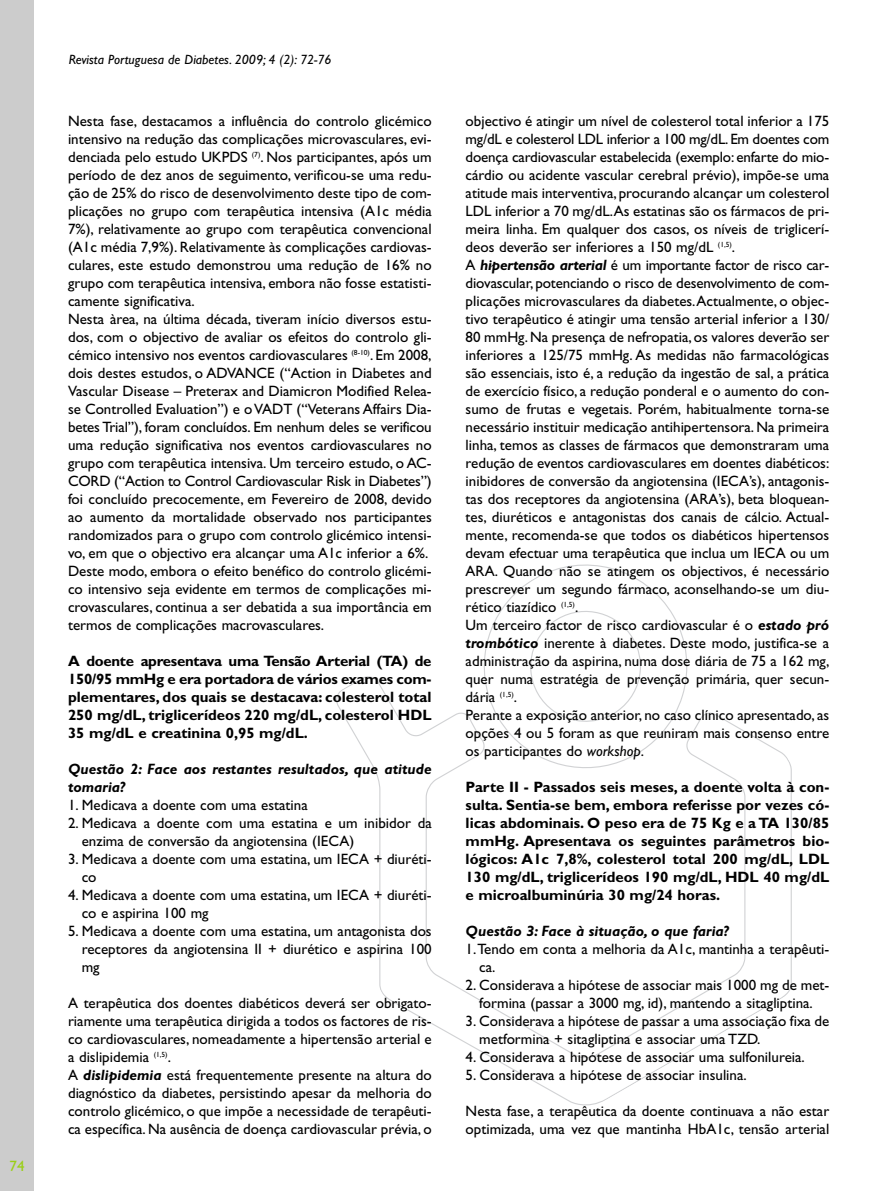
<style>
.page{position:relative;width:893px;height:1191px;background:#fff}
.page>*{position:absolute;margin:0;border:0;box-sizing:border-box;transform-origin:0 0}
.t1{font:15px/18px "Gill Sans";color:#000}
.t2{font:700 15px/18px "Gill Sans";color:#000;text-align:justify}
.t3{font:italic 700 15px/18px "Gill Sans";color:#000}
.t4{font:15px "Gill Sans";color:#9acf16}
.t5{font:italic 13.5px "Gill Sans";color:#000}
.s1{font-weight:700;font-style:italic}
.s2{font-style:italic}
</style>
<div class="page">
<svg style="left:483px;top:564px;width:205px;height:111px"></svg>
<svg style="left:336px;top:675px;width:456px;height:431px"></svg>
<div style="left:0;top:0;width:34px;height:1191px;background:#ccc"></div>
<p class="t4" style="left:10px;top:1160px;width:16px">74</p>
<p class="t5" style="left:69px;top:54px;width:264px">Revista Portuguesa de Diabetes. 2009; 4 (2): 72-76</p>
<p class="t1" style="left:68px;top:113px;width:365px">Nesta fase, destacamos a influência do controlo glicémico intensivo na redução das complicações microvasculares, evi&shy;denciada pelo estudo UKPDS <sup>(7)</sup>. Nos participantes, após um período de dez anos de seguimento, verificou-se uma redu&shy;ção de 25% do risco de desenvolvimento deste tipo de com&shy;plicações no grupo com terapêutica intensiva (A1c média 7%), relativamente ao grupo com terapêutica convencional (A1c média 7,9%). Relativamente às complicações cardiovas&shy;culares, este estudo demonstrou uma redução de 16% no grupo com terapêutica intensiva, embora não fosse estatisti&shy;camente significativa.<br>Nesta àrea, na última década, tiveram início diversos estu&shy;dos, com o objectivo de avaliar os efeitos do controlo gli&shy;cémico intensivo nos eventos cardiovasculares <sup>(8-10)</sup>. Em 2008, dois destes estudos, o ADVANCE (“Action in Diabetes and Vascular Disease – Preterax and Diamicron Modified Relea&shy;se Controlled Evaluation”) e o VADT (“Veterans Affairs Dia&shy;betes Trial”), foram concluídos. Em nenhum deles se verificou uma redução significativa nos eventos cardiovasculares no grupo com terapêutica intensiva. Um terceiro estudo, o AC-CORD (“Action to Control Cardiovascular Risk in Diabetes”) foi concluído precocemente, em Fevereiro de 2008, devido ao aumento da mortalidade observado nos participantes randomizados para o grupo com controlo glicémico intensi&shy;vo, em que o objectivo era alcançar uma A1c inferior a 6%.<br>Deste modo, embora o efeito benéfico do controlo glicémi&shy;co intensivo seja evidente em termos de complicações mi&shy;crovasculares, continua a ser debatida a sua importância em termos de complicações macrovasculares.</p>
<p class="t2" style="left:68px;top:653px;width:365px">A doente apresentava uma Tensão Arterial (TA) de 150/95 mmHg e era portadora de vários exames com&shy;plementares, dos quais se destacava: colesterol total 250 mg/dL, triglicerídeos 220 mg/dL, colesterol HDL 35 mg/dL e creatinina 0,95 mg/dL.</p>
<p class="t3" style="left:68px;top:761px;width:365px">Questão 2: Face aos restantes resultados, que atitude tomaria?</p>
<p class="t1" style="left:68px;top:797px;width:241px">1. Medicava a doente com uma estatina</p>
<p class="t1" style="left:82px;top:815px;width:352px;text-indent:-14px">2. Medicava a doente com uma estatina e um inibidor da enzima de conversão da angiotensina (IECA)</p>
<p class="t1" style="left:82px;top:851px;width:351px;text-indent:-14px">3. Medicava a doente com uma estatina, um IECA + diuréti&shy;co</p>
<p class="t1" style="left:82px;top:887px;width:351px;text-indent:-14px">4. Medicava a doente com uma estatina, um IECA + diuréti&shy;co e aspirina 100 mg</p>
<p class="t1" style="left:82px;top:923px;width:351px;text-align:justify;text-indent:-14px">5. Medicava a doente com uma estatina, um antagonista dos receptores da angiotensina II + diurético e aspirina 100 mg</p>
<p class="t1" style="left:68px;top:995px;width:365px">A terapêutica dos doentes diabéticos deverá ser obrigato&shy;riamente uma terapêutica dirigida a todos os factores de ris&shy;co cardiovasculares, nomeadamente a hipertensão arterial e a dislipidemia <sup>(1,5)</sup>.<br>A <span class="s1">dislipidemia</span> está frequentemente presente na altura do diagnóstico da diabetes, persistindo apesar da melhoria do controlo glicémico, o que impõe a necessidade de terapêuti&shy;ca específica. Na ausência de doença cardiovascular prévia, o</p>
<p class="t1" style="left:466px;top:113px;width:365px">objectivo é atingir um nível de colesterol total inferior a 175 mg/dL e colesterol LDL inferior a 100 mg/dL.Em doentes com doença cardiovascular estabelecida (exemplo: enfarte do mio&shy;cárdio ou acidente vascular cerebral prévio), impõe-se uma atitude mais interventiva, procurando alcançar um colesterol LDL inferior a 70 mg/dL.As estatinas são os fármacos de pri&shy;meira linha. Em qualquer dos casos, os níveis de triglicerí&shy;deos deverão ser inferiores a 150 mg/dL <sup>(1,5)</sup>.<br>A <span class="s1">hipertensão arterial</span> é um importante factor de risco car&shy;diovascular, potenciando o risco de desenvolvimento de com&shy;plicações microvasculares da diabetes.Actualmente, o objec&shy;tivo terapêutico é atingir uma tensão arterial inferior a 130/ 80 mmHg. Na presença de nefropatia,os valores deverão ser inferiores a 125/75 mmHg. As medidas não farmacológicas são essenciais, isto é, a redução da ingestão de sal, a prática de exercício físico, a redução ponderal e o aumento do con&shy;sumo de frutas e vegetais. Porém, habitualmente torna-se necessário instituir medicação antihipertensora. Na primeira linha, temos as classes de fármacos que demonstraram uma redução de eventos cardiovasculares em doentes diabéticos: inibidores de conversão da angiotensina (IECA’s), antagonis&shy;tas dos receptores da angiotensina (ARA’s), beta bloquean&shy;tes, diuréticos e antagonistas dos canais de cálcio. Actual&shy;mente, recomenda-se que todos os diabéticos hipertensos devam efectuar uma terapêutica que inclua um IECA ou um ARA. Quando não se atingem os objectivos, é necessário prescrever um segundo fármaco, aconselhando-se um diu&shy;rético tiazídico <sup>(1,5)</sup>.<br>Um terceiro factor de risco cardiovascular é o <span class="s1">estado pró trombótico</span> inerente à diabetes. Deste modo, justifica-se a administração da aspirina, numa dose diária de 75 a 162 mg, quer numa estratégia de prevenção primária, quer secun&shy;dária <sup>(1,5)</sup>.<br>Perante a exposição anterior, no caso clínico apresentado, as opções 4 ou 5 foram as que reuniram mais consenso entre os participantes do <span class="s2">workshop</span>.</p>
<p class="t2" style="left:466px;top:779px;width:365px">Parte II - Passados seis meses, a doente volta à con&shy;sulta. Sentia-se bem, embora referisse por vezes có&shy;licas abdominais. O peso era de 75 Kg e a TA 130/85 mmHg. Apresentava os seguintes parâmetros bio&shy;lógicos: A1c 7,8%, colesterol total 200 mg/dL, LDL 130 mg/dL, triglicerídeos 190 mg/dL, HDL 40 mg/dL e microalbuminúria 30 mg/24 horas.</p>
<p class="t3" style="left:466px;top:923px;width:265px">Questão 3: Face à situação, o que faria?</p>
<p class="t1" style="left:479px;top:941px;width:351px;text-indent:-14px">1.Tendo em conta a melhoria da A1c, mantinha a terapêuti&shy;ca.</p>
<p class="t1" style="left:466px;top:977px;width:365px;text-align:center">2. Considerava a hipótese de associar mais 1000 mg de met&shy;formina (passar a 3000 mg, id), mantendo a sitagliptina.</p>
<p class="t1" style="left:479px;top:1013px;width:352px;text-indent:-14px">3. Considerava a hipótese de passar a uma associação fixa de metformina + sitagliptina e associar uma TZD.</p>
<p class="t1" style="left:466px;top:1049px;width:341px">4. Considerava a hipótese de associar uma sulfonilureia.</p>
<p class="t1" style="left:466px;top:1067px;width:283px">5. Considerava a hipótese de associar insulina.</p>
<p class="t1" style="left:466px;top:1103px;width:365px">Nesta fase, a terapêutica da doente continuava a não estar optimizada, uma vez que mantinha HbA1c, tensão arterial</p>
</div>
